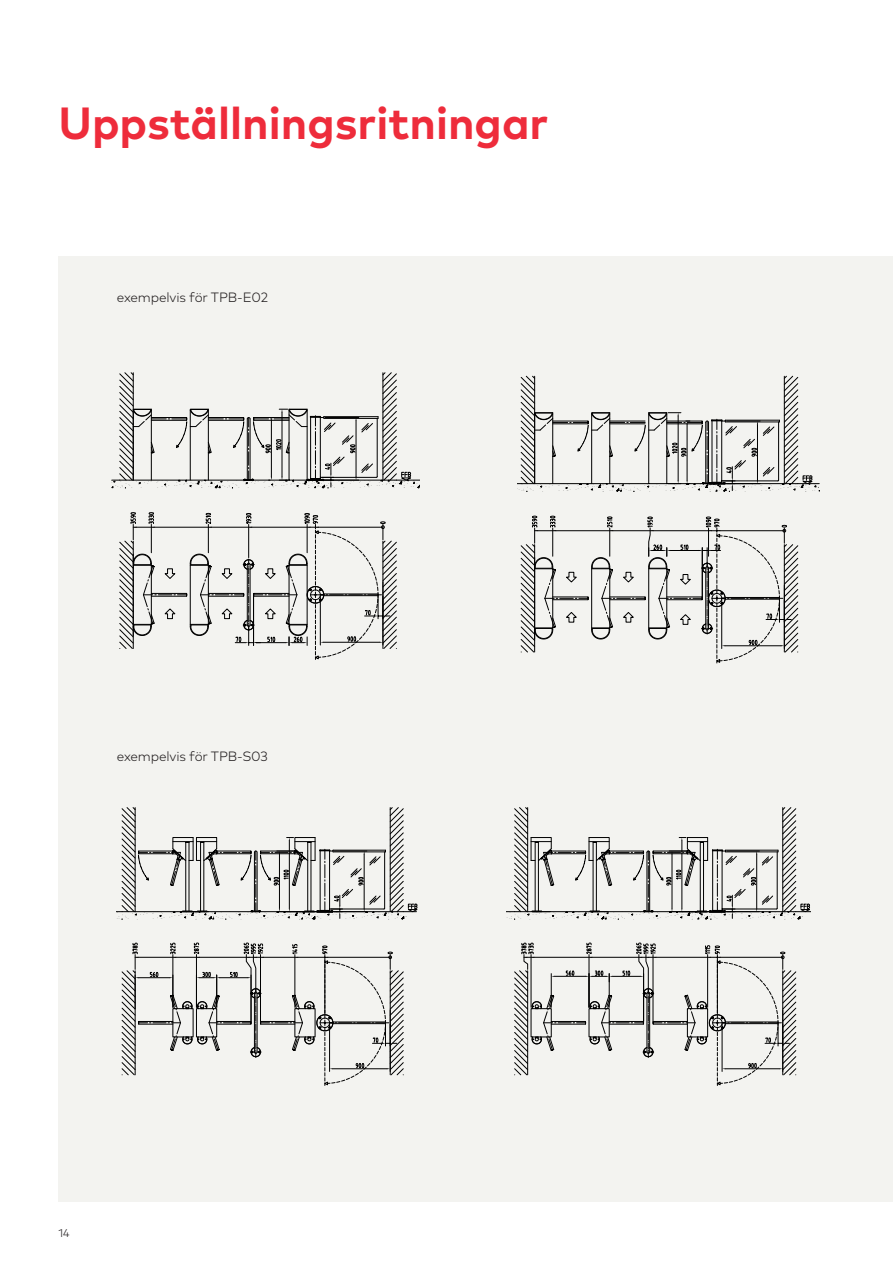
<style>
.page{position:relative;width:893px;height:1263px;background:#fff}
.page>*{position:absolute;margin:0;border:0;box-sizing:border-box;transform-origin:0 0}
.t1{font:700 45px "Mark Pro";color:#ee2c3b}
.t2{font:300 13.5px "Mark Pro";letter-spacing:-.01em;color:#231f20}
.t3{font:300 11.25px "Mark Pro";color:#231f20}
</style>
<div class="page">
<div style="left:58px;top:256px;width:835px;height:945px;background:#f3f3f0"></div>
<svg style="left:111px;top:372px;width:308px;height:287px"></svg>
<svg style="left:518px;top:376px;width:302px;height:287px"></svg>
<svg style="left:116px;top:807px;width:302px;height:113px"></svg>
<svg style="left:122px;top:943px;width:281px;height:142px"></svg>
<hr style="left:507px;top:971px;width:1px;height:104px;background:#000">
<hr style="left:507px;top:911px;width:304px;height:1px;background:#000">
<svg style="left:507px;top:807px;width:303px;height:113px"></svg>
<svg style="left:514px;top:943px;width:282px;height:142px"></svg>
<h1 class="t1" style="left:58px;top:89px;width:492px">Uppställningsritningar</h1>
<p class="t2" style="left:117px;top:287px;width:153px">exempelvis för TPB-E02</p>
<p class="t2" style="left:117px;top:746px;width:153px">exempelvis för TPB-S03</p>
<p class="t3" style="left:58px;top:1224px;width:13px">14</p>
</div>
